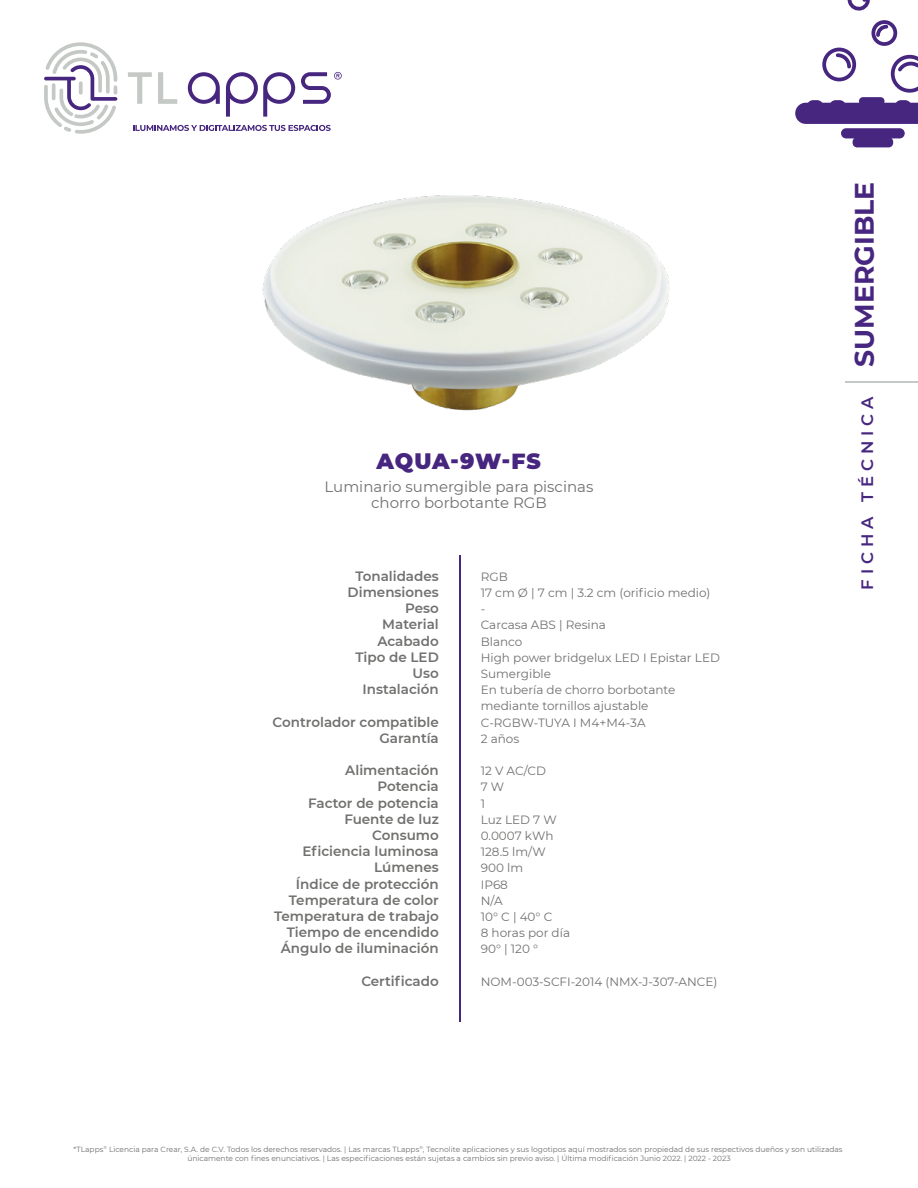
<style>
.page{position:relative;width:918px;height:1188px;background:#fff}
.page>*{position:absolute;margin:0;border:0;box-sizing:border-box;transform-origin:0 0}
.t1{font:900 21.75px "Montserrat";letter-spacing:.04em;color:#47267f}
.t2{font:600 16.5px "Montserrat";letter-spacing:.3em;color:#47267f}
.t3{font:15px/16.2px "Montserrat";color:#70706f;text-align:center}
.t4{font:600 13.5px/16.2px "Montserrat";color:#70706f;text-align:right}
.t5{font:12px/16.2px "Montserrat";color:#70706f}
.t6{font:7.5px/9px "Montserrat";color:#706f6f;text-align:center}
.s1{font-weight:700;font-size:26.7px}
</style>
<div class="page">
<svg style="left:128px;top:72px;width:24px;height:32px"></svg>
<svg style="left:158px;top:72px;width:19px;height:32px"></svg>
<svg style="left:188px;top:72px;width:32px;height:32px"></svg>
<svg style="left:226px;top:72px;width:69px;height:45px"></svg>
<svg style="left:44px;top:42px;width:73px;height:92px"></svg>
<svg style="left:133px;top:125px;width:198px;height:6px"></svg>
<svg style="left:301px;top:72px;width:41px;height:32px"></svg>
<hr style="left:846px;top:382px;width:72px;height:1px;background:#c5c9c6">
<div style="left:822px;top:48px;width:34px;height:33px;border:4px solid #47267f;border-radius:50%"></div>
<div style="left:871px;top:20px;width:26px;height:26px;border:4px solid #47267f;border-radius:50%"></div>
<svg style="left:874px;top:23px;width:16px;height:16px"></svg>
<svg style="left:847px;top:0;width:23px;height:11px"></svg>
<div style="left:841px;top:128px;width:64px;height:10px;background:#47267f;border-radius:5px"></div>
<div style="left:853px;top:137px;width:40px;height:10px;background:#47267f;border-radius:5px"></div>
<svg style="left:795px;top:51px;width:123px;height:73px"></svg>
<hr style="left:459px;top:555px;width:1px;height:467px;background:#47267f">
<img style="left:262px;top:195px;width:408px;height:216px">
<h1 class="t1" style="left:376px;top:445px;width:166px">AQUA-9W-FS</h1>
<h3 class="t3" style="left:325px;top:478px;width:270px">Luminario sumergible para piscinas chorro borbotante RGB</h3>
<h3 class="t4" style="left:348px;top:567px;width:93px">Tonalidades<br>Dimensiones<br>Peso<br>Material<br>Acabado<br>Tipo de LED<br>Uso<br>Instalación</h3>
<h3 class="t4" style="left:273px;top:713px;width:168px">Controlador compatible<br>Garantía</h3>
<h3 class="t4" style="left:274px;top:762px;width:166px">Alimentación<br>Potencia<br>Factor de potencia<br>Fuente de luz<br>Consumo<br>Eficiencia luminosa<br>Lúmenes<br>Índice de protección<br>Temperatura de color<br>Temperatura de trabajo<br>Tiempo de encendido<br>Ángulo de iluminación</h3>
<h3 class="t4" style="left:361px;top:972px;width:79px">Certificado</h3>
<h3 class="t5" style="left:481px;top:568px;width:241px">RGB<br>17 cm Ø | 7 cm | 3.2 cm (orificio medio)<br>-<br>Carcasa ABS | Resina<br>Blanco<br>High power bridgelux LED I Epistar LED<br>Sumergible<br>En tubería de chorro borbotante mediante tornillos ajustable<br>C-RGBW-TUYA I M4+M4-3A<br>2 años</h3>
<h3 class="t5" style="left:481px;top:762px;width:91px">12 V AC/CD<br>7 W<br>1<br>Luz LED 7 W<br>0.0007 kWh<br>128.5 lm/W<br>900 lm<br>IP68<br>N/A<br>10° C | 40° C<br>8 horas por día<br>90° | 120 °</h3>
<h3 class="t5" style="left:481px;top:973px;width:238px">NOM-003-SCFI-2014 (NMX-J-307-ANCE)</h3>
<h2 class="t2" style="left:856px;top:590px;width:410px;rotate:-90deg">FICHA TÉCNICA <span class="s1">SUMERGIBLE</span></h2>
<p class="t6" style="left:73px;top:1144px;width:771px">*TLapps<sup>®</sup> Licencia para Crear, S.A. de C.V. Todos los derechos reservados. | Las marcas TLapps<sup>®</sup>, Tecnolite aplicaciones y sus logotipos aquí mostrados son propiedad de sus respectivos dueños y son utilizadas únicamente con fines enunciativos. | Las especificaciones están sujetas a cambios sin previo aviso. | Última modificación Junio 2022. | 2022 - 2023</p>
</div>
